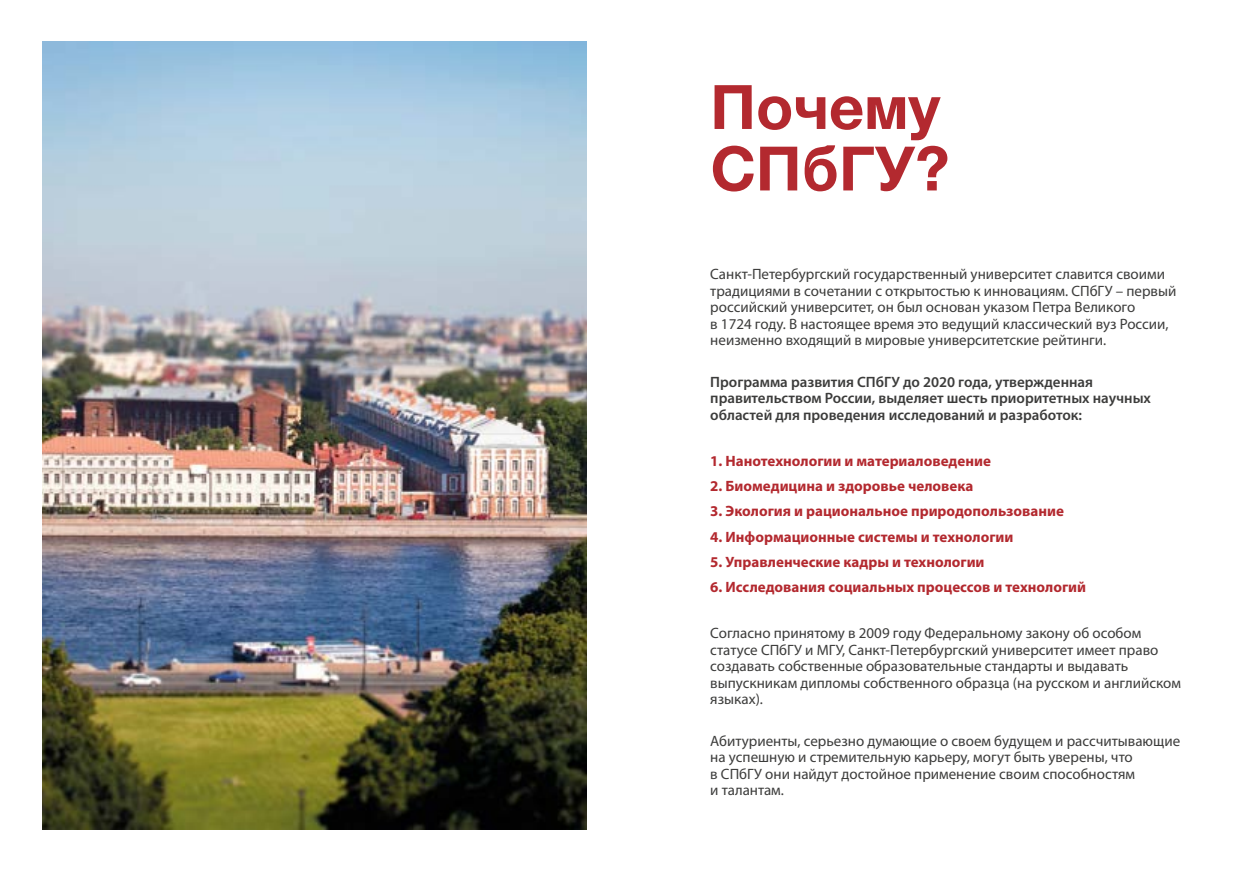
<style>
.page{position:relative;width:1259px;height:893px;background:#fff}
.page>*{position:absolute;margin:0;border:0;box-sizing:border-box;transform-origin:0 0}
.t1{font:700 61.5px/61.5px "Helvetica Neue Cyr";color:#b3292f}
.t2{font:15px/16.5px "Myriad Pro";color:#3c3c3b}
.t3{font:700 15px "Myriad Pro";color:#b3292f}
.t4{font:600 15px/16.5px "Myriad Pro";color:#3c3c3b}
</style>
<div class="page">
<img style="left:43px;top:42px;width:544px;height:787px">
<h1 class="t1" style="left:710px;top:77px;width:241px">Почему<br>СПбГУ?</h1>
<p class="t2" style="left:710px;top:266px;width:467px">Санкт-Петербургский государственный университет славится своими традициями в сочетании с открытостью к инновациям. СПбГУ – первый российский университет, он был основан указом Петра Великого<br>в 1724 году. В настоящее время это ведущий классический вуз России, неизменно входящий в мировые университетские рейтинги.</p>
<p class="t4" style="left:710px;top:373px;width:442px">Программа развития СПбГУ до 2020 года, утвержденная правительством России, выделяет шесть приоритетных научных областей для проведения исследований и разработок:</p>
<p class="t3" style="left:710px;top:451px;width:282px">1. Нанотехнологии и материаловедение</p>
<p class="t3" style="left:710px;top:476px;width:265px">2. Биомедицина и здоровье человека</p>
<p class="t3" style="left:710px;top:501px;width:355px">3. Экология и рациональное природопользование</p>
<p class="t3" style="left:710px;top:527px;width:305px">4. Информационные системы и технологии</p>
<p class="t3" style="left:710px;top:552px;width:276px">5. Управленческие кадры и технологии</p>
<p class="t3" style="left:710px;top:577px;width:377px">6. Исследования социальных процессов и технологий</p>
<p class="t2" style="left:710px;top:624px;width:472px">Согласно принятому в 2009 году Федеральному закону об особом статусе СПбГУ и МГУ, Санкт-Петербургский университет имеет право создавать собственные образовательные стандарты и выдавать выпускникам дипломы собственного образца (на русском и английском языках).</p>
<p class="t2" style="left:710px;top:732px;width:471px">Абитуриенты, серьезно думающие о своем будущем и рассчитывающие на успешную и стремительную карьеру, могут быть уверены, что<br>в СПбГУ они найдут достойное применение своим способностям<br>и талантам.</p>
</div>
